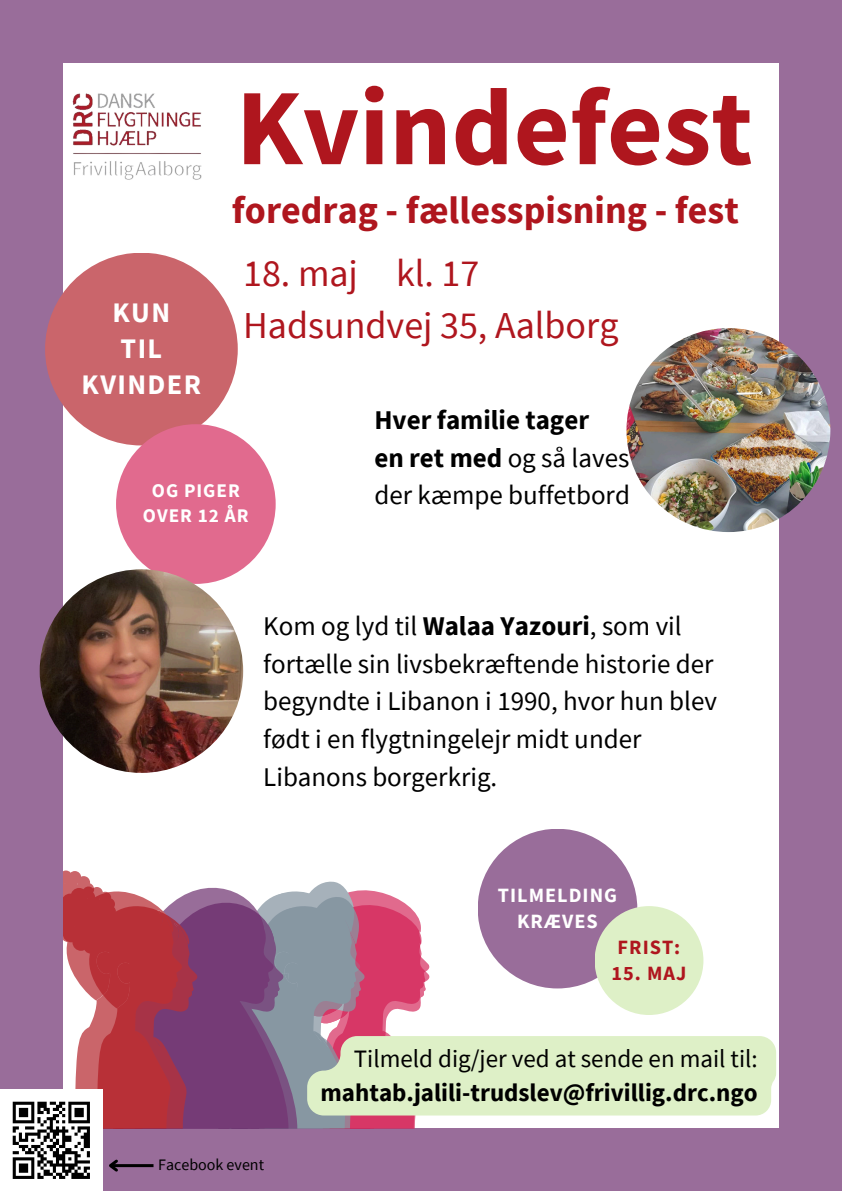
<style>
.page{position:relative;width:842px;height:1191px;background:#fff}
.page>*{position:absolute;margin:0;border:0;box-sizing:border-box;transform-origin:0 0}
.t1{font:700 108.6px "Source Sans Pro";color:#af161e}
.t2{font:38px/52.5px "Source Sans Pro";color:#af161e}
.t3{font:700 38px "Source Sans Pro";color:#af161e}
.t4{font:700 28.2px/36px "Source Sans Pro";letter-spacing:.05em;color:#fff;text-align:center}
.t5{font:27px/37.5px "Source Sans Pro";color:#000}
.t6{font:700 25px/34.5px "Source Sans Pro";color:#000;text-align:right}
.t7{font:700 20.2px/26.2px "Source Sans Pro";letter-spacing:.05em;color:#fff;text-align:center}
.t8{font:700 20.2px "Source Sans Pro";letter-spacing:.05em;color:#af161e}
.t9{font:700 19.2px/24.8px "Source Sans Pro";letter-spacing:.05em;color:#fff;text-align:center}
.t10{font:16px "Source Sans Pro";color:#000}
.s1{font-weight:700}
.s2{font-weight:400}
</style>
<div class="page">
<div style="left:0;top:0;width:842px;height:63px;background:#996d9a"></div>
<div style="left:779px;top:31px;width:63px;height:1159px;background:#996d9a"></div>
<div style="left:0;top:1128px;width:842px;height:62px;background:#996d9a"></div>
<div style="left:0;top:0;width:63px;height:1159px;background:#996d9a"></div>
<div style="left:45px;top:253px;width:193px;height:192px;background:#ca656b;border-radius:50%"></div>
<div style="left:478px;top:828px;width:159px;height:160px;background:#996d9a;border-radius:50%"></div>
<div style="left:116px;top:424px;width:160px;height:160px;background:#e16a8e;border-radius:50%"></div>
<img style="left:40px;top:569px;width:203px;height:203px;border-radius:50%">
<img style="left:72px;top:93px;width:130px;height:87px">
<img style="left:626px;top:328px;width:204px;height:204px;border-radius:50%">
<svg style="left:63px;top:870px;width:713px;height:258px"></svg>
<div style="left:595px;top:906px;width:108px;height:108px;background:#def0c7;border-radius:50%"></div>
<img style="left:0;top:1089px;width:102px;height:101px">
<hr style="left:110px;top:1163px;width:43px;height:3px;background:#000">
<svg style="left:109px;top:1159px;width:12px;height:13px"></svg>
<p class="t1" style="left:236px;top:57px;width:518px">Kvindefest</p>
<p class="t4" style="left:82px;top:294px;width:121px">KUN<br>TIL<br>KVINDER</p>
<p class="t3" style="left:232px;top:185px;width:508px">foredrag - fællesspisning - fest</p>
<p class="t2" style="left:243px;top:246px;width:377px">18. maj kl. 17<br>Hadsundvej 35, Aalborg</p>
<h2 class="t9" style="left:143px;top:477px;width:107px">OG PIGER<br>OVER 12 ÅR</h2>
<p class="t5" style="left:374px;top:401px;width:257px"><span class="s1">Hver familie tager<br>en ret med</span> og så laves der kæmpe buffetbord</p>
<p class="t5" style="left:263px;top:607px;width:455px">Kom og lyd til <span class="s1">Walaa Yazouri</span>, som vil fortælle sin livsbekræftende historie der begyndte i Libanon i 1990, hvor hun blev født i en flygtningelejr midt under Libanons borgerkrig.</p>
<h1 class="t7" style="left:498px;top:881px;width:121px">TILMELDING<br>KRÆVES</h1>
<p class="t8" style="left:618px;top:934px;width:64px">FRIST:</p>
<p class="t8" style="left:611px;top:960px;width:76px">15. MAJ</p>
<h5 class="t6" style="left:321px;top:1040px;width:439px"><span class="s2">Tilmeld dig/jer ved at sende en mail til: </span>mahtab.jalili-trudslev@frivillig.drc.ngo</h5>
<h6 class="t10" style="left:158px;top:1153px;width:107px">Facebook event</h6>
</div>
